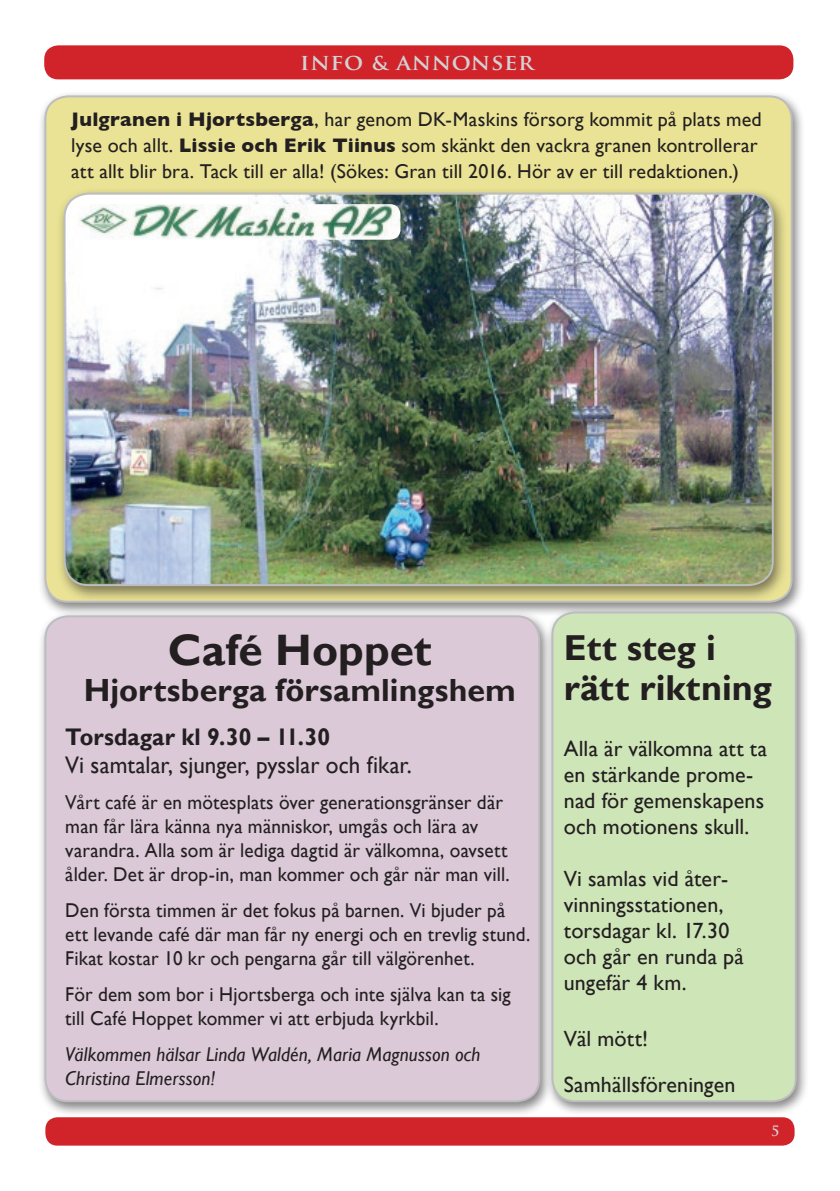
<style>
.page{position:relative;width:840px;height:1191px;background:#fff}
.page>*{position:absolute;margin:0;border:0;box-sizing:border-box;transform-origin:0 0}
.t1{font:700 44px "Gill Sans";color:#231f20}
.t2{font:700 36px/40px "Gill Sans";color:#231f20}
.t3{font:700 32px "Gill Sans";letter-spacing:.005em;color:#231f20}
.t4{font:24px "Gill Sans";color:#231f20;scale:.96 1}
.t5{font:700 24px "Gill Sans";color:#231f20;scale:.96 1}
.t6{font:22px/26px "Gill Sans";letter-spacing:.005em;color:#231f20}
.t7{font:700 22px "Trajan Pro";letter-spacing:.03em;color:#d1d2d4;scale:1.05 1}
.t8{font:20px/24px "Gill Sans";letter-spacing:.01em;color:#231f20;scale:.96 1}
.t9{font:20px/26px "Gill Sans";letter-spacing:.01em;color:#231f20}
.t10{font:italic 20px/24px "Gill Sans";letter-spacing:.01em;color:#231f20;scale:.96 1}
.t11{font:700 14px "Trajan Pro";color:#d1d2d4}
.s1{font-weight:700}
</style>
<div class="page">
<div style="left:38px;top:91px;width:766px;height:526px;background:#231f20;opacity:.55"></div>
<div style="left:45px;top:96px;width:746px;height:506px;background:#eae395;border-radius:23px"></div>
<div style="left:38px;top:611px;width:514px;height:505px;background:#231f20;opacity:.55"></div>
<div style="left:45px;top:616px;width:494px;height:485px;background:#dbc9d8;border-radius:23px"></div>
<div style="left:44px;top:615px;width:496px;height:487px;border:2px solid #bcbdc0;border-radius:23px"></div>
<div style="left:45px;top:1117px;width:749px;height:28px;background:#d1232a;border-radius:12px"></div>
<div style="left:44px;top:45px;width:749px;height:34px;background:#d1232a;border-radius:14px"></div>
<div style="left:545px;top:607px;width:263px;height:509px;background:#231f20;opacity:.55"></div>
<div style="left:552px;top:612px;width:243px;height:489px;background:#cee5b8;border-radius:23px"></div>
<div style="left:551px;top:611px;width:245px;height:491px;border:2px solid #bcbdc0;border-radius:23px"></div>
<div style="left:56px;top:187px;width:731px;height:415px;background:#231f20;opacity:.55"></div>
<img style="left:64px;top:194px;width:708px;height:391px">
<div style="left:63px;top:193px;width:710px;height:393px;border:2px solid #bcbdc0;border-radius:24px"></div>
<img style="left:78px;top:204px;width:322px;height:36px">
<p class="t7" style="left:300px;top:48px;width:224px">INFO &amp; ANNONSER</p>
<p class="t9" style="left:71px;top:106px;width:691px"><span class="s1">Julgranen i Hjortsberga</span>, har genom DK-Maskins försorg kommit på plats med lyse och allt. <span class="s1">Lissie och Erik Tiinus</span> som skänkt den vackra granen kontrollerar att allt blir bra. Tack till er alla! (Sökes: Gran till 2016. Hör av er till redaktionen.)</p>
<h1 class="t1" style="left:168px;top:623px;width:265px">Café Hoppet</h1>
<h3 class="t3" style="left:84px;top:670px;width:433px">Hjortsberga församlingshem</h3>
<p class="t5" style="left:65px;top:722px;width:277px">Torsdagar kl 9.30 – 11.30</p>
<p class="t4" style="left:65px;top:750px;width:362px">Vi samtalar, sjunger, pysslar och fikar.</p>
<p class="t8" style="left:65px;top:790px;width:464px">Vårt café är en mötesplats över generationsgränser där man får lära känna nya människor, umgås och lära av varandra. Alla som är lediga dagtid är välkomna, oavsett ålder. Det är drop-in, man kommer och går när man vill.</p>
<p class="t8" style="left:65px;top:898px;width:485px">Den första timmen är det fokus på barnen. Vi bjuder på ett levande café där man får ny energi och en trevlig stund.<br>Fikat kostar 10 kr och pengarna går till välgörenhet.</p>
<p class="t8" style="left:65px;top:982px;width:465px">För dem som bor i Hjortsberga och inte själva kan ta sig till Café Hoppet kommer vi att erbjuda kyrkbil.</p>
<p class="t10" style="left:65px;top:1042px;width:434px">Välkommen hälsar Linda Waldén, Maria Magnusson och<br>Christina Elmersson!</p>
<h2 class="t2" style="left:563px;top:629px;width:209px">Ett steg i rätt riktning</h2>
<p class="t6" style="left:563px;top:736px;width:205px">Alla är välkomna att ta en stärkande prome&shy;nad för gemenskapens och motionens skull.</p>
<p class="t6" style="left:563px;top:866px;width:181px">Vi samlas vid åter&shy;vinningsstationen, torsdagar kl. 17.30 och går en runda på ungefär 4 km.</p>
<p class="t6" style="left:563px;top:1016px;width:173px;line-height:46px">Väl mött!<br>Samhällsföreningen</p>
<p class="t11" style="left:770px;top:1122px;width:10px">5</p>
</div>
